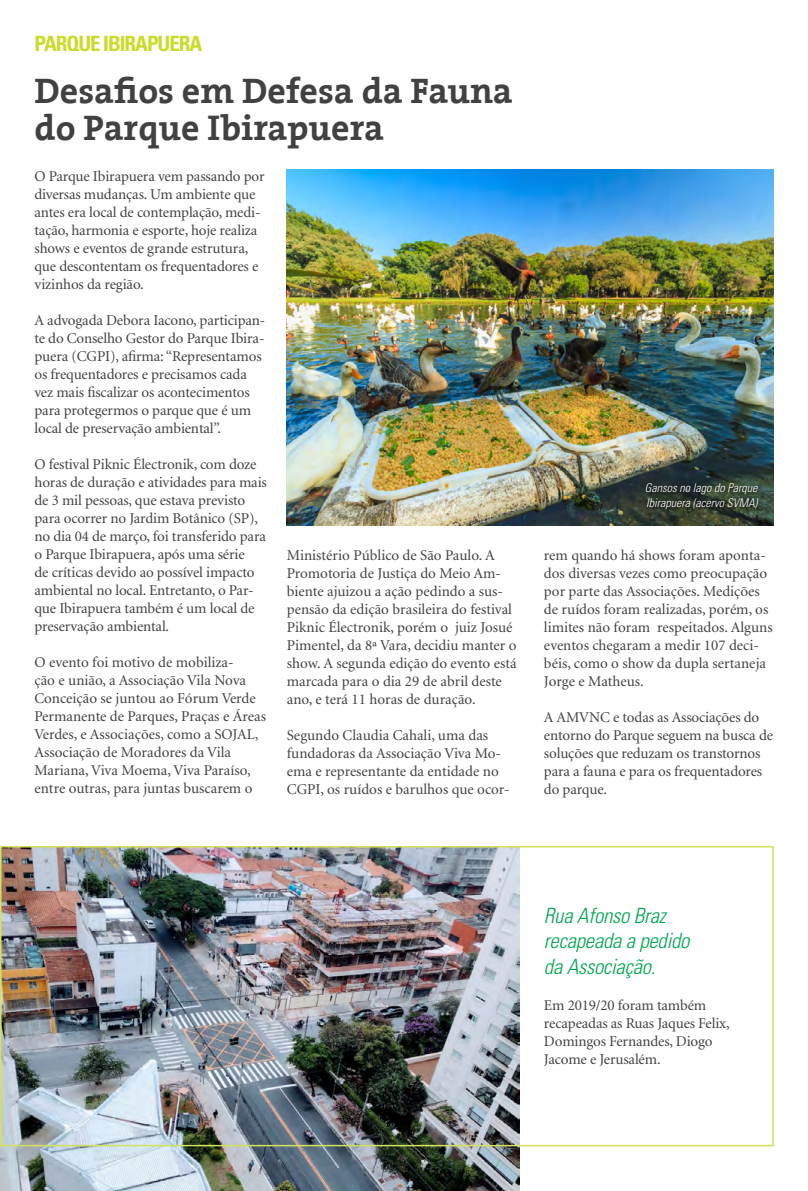
<style>
.page{position:relative;width:808px;height:1191px;background:#fff}
.page>*{position:absolute;margin:0;border:0;box-sizing:border-box;transform-origin:0 0}
.t1{font:700 36px/37.5px "The Serif";color:#414042}
.t2{font:italic 300 condensed 21px/25.2px "Univers";letter-spacing:-.01em;color:#00a651}
.t3{font:700 condensed 21px "Univers";letter-spacing:-.05em;color:#cbdb2a}
.t4{font:15px/18px "Minion";letter-spacing:-.01em;color:#414042}
.t5{font:italic 300 condensed 12px/14.4px "Univers";color:#fff}
</style>
<div class="page">
<img style="left:0;top:849px;width:519px;height:342px">
<div style="left:0;top:846px;width:774px;height:300px;border:2px solid #d5e05b"></div>
<img style="left:287px;top:170px;width:486px;height:355px">
<div style="left:641px;top:480px;width:121px;height:33px;background:#000;opacity:.95"></div>
<h2 class="t3" style="left:35px;top:30px;width:169px">PARQUE IBIRAPUERA</h2>
<h1 class="t1" style="left:34px;top:71px;width:480px">Desafios em Defesa da Fauna do Parque Ibirapuera</h1>
<p class="t4" style="left:34px;top:168px;width:232px">O Parque Ibirapuera vem passando por diversas mudanças. Um ambiente que antes era local de contemplação, medi&shy;tação, harmonia e esporte, hoje realiza shows e eventos de grande estrutura, que descontentam os frequentadores e vizinhos da região.</p>
<p class="t4" style="left:34px;top:312px;width:232px">A advogada Debora Iacono, participan&shy;te do Conselho Gestor do Parque Ibira&shy;puera (CGPI), afirma: “Representamos os frequentadores e precisamos cada vez mais fiscalizar os acontecimentos para protegermos o parque que é um local de preservação ambiental”.</p>
<p class="t4" style="left:34px;top:456px;width:234px">O festival Piknic Électronik, com doze horas de duração e atividades para mais de 3 mil pessoas, que estava previsto para ocorrer no Jardim Botânico (SP), no dia 04 de março, foi transferido para o Parque Ibirapuera, após uma série<br>de críticas devido ao possível impacto ambiental no local. Entretanto, o Par&shy;que Ibirapuera também é um local de preservação ambiental.</p>
<p class="t4" style="left:34px;top:654px;width:233px">O evento foi motivo de mobiliza-<br>ção e união, a Associação Vila Nova Conceição se juntou ao Fórum Verde Permanente de Parques, Praças e Áreas Verdes, e Associações, como a SOJAL, Associação de Moradores da Vila Mariana, Viva Moema, Viva Paraíso, entre outras, para juntas buscarem o</p>
<p class="t4" style="left:287px;top:546px;width:231px">Ministério Público de São Paulo. A Promotoria de Justiça do Meio Am&shy;biente ajuizou a ação pedindo a sus&shy;pensão da edição brasileira do festival Piknic Électronik, porém o juiz Josué Pimentel, da 8ª Vara, decidiu manter o show. A segunda edição do evento está marcada para o dia 29 de abril deste ano, e terá 11 horas de duração.</p>
<p class="t4" style="left:287px;top:726px;width:224px">Segundo Claudia Cahali, uma das fundadoras da Associação Viva Mo&shy;ema e representante da entidade no CGPI, os ruídos e barulhos que ocor-</p>
<p class="t5" style="left:645px;top:481px;width:114px">Gansos no lago do Parque<br>Ibirapuera (acervo SVMA)</p>
<p class="t4" style="left:544px;top:546px;width:230px">rem quando há shows foram aponta&shy;dos diversas vezes como preocupação por parte das Associações. Medições de ruídos foram realizadas, porém, os limites não foram respeitados. Alguns eventos chegaram a medir 107 deci&shy;béis, como o show da dupla sertaneja Jorge e Matheus.</p>
<p class="t4" style="left:544px;top:708px;width:231px">A AMVNC e todas as Associações do entorno do Parque seguem na busca de soluções que reduzam os transtornos para a fauna e para os frequentadores do parque.</p>
<h2 class="t2" style="left:544px;top:903px;width:147px">Rua Afonso Braz recapeada a pedido da Associação.</h2>
<p class="t4" style="left:544px;top:996px;width:187px">Em 2019/20 foram também recapeadas as Ruas Jaques Felix,<br>Domingos Fernandes, Diogo<br>Jacome e Jerusalém.</p>
</div>
